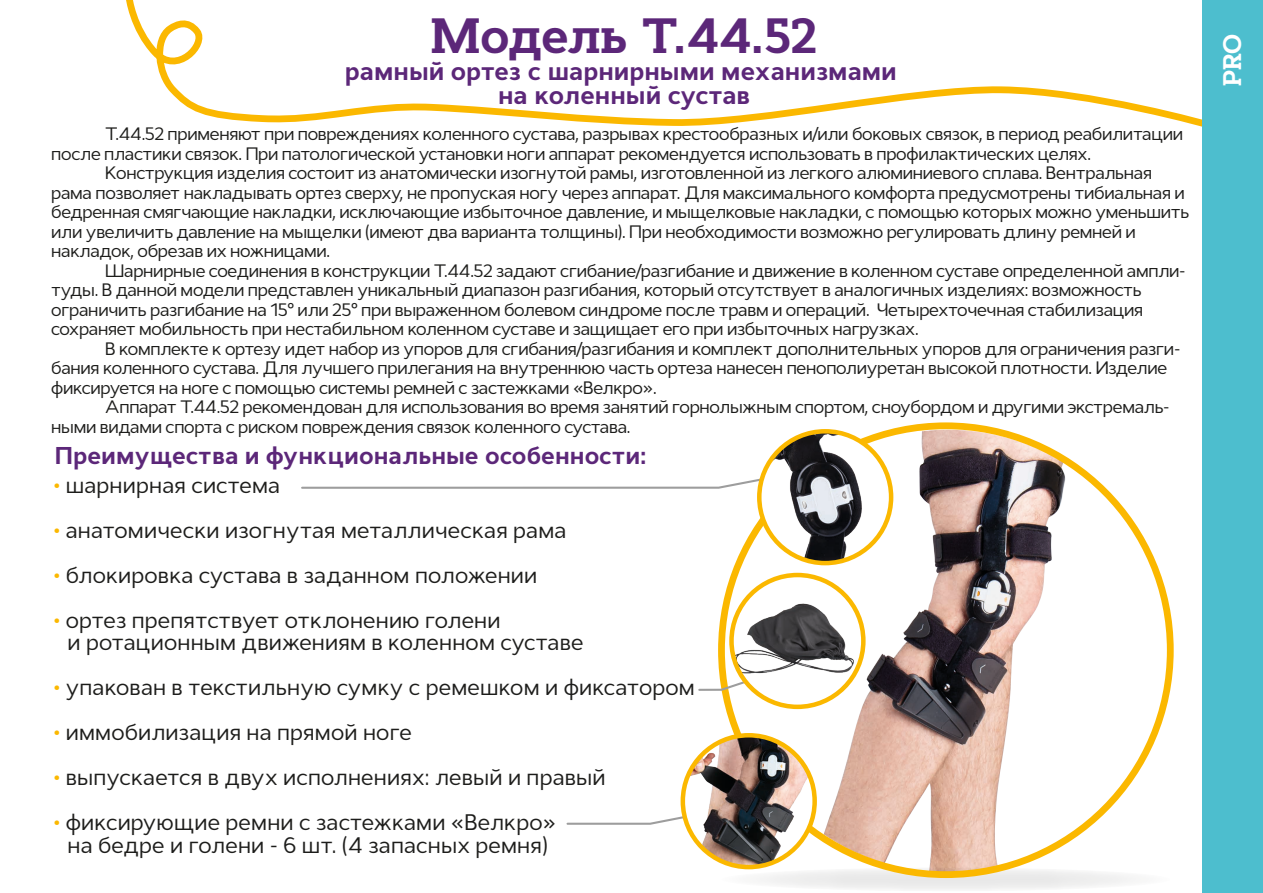
<style>
.page{position:relative;width:1263px;height:893px;background:#fff}
.page>*{position:absolute;margin:0;border:0;box-sizing:border-box;transform-origin:0 0}
.t1{font:700 49.5px "Cyntho Slab Pro";color:#5c2779}
.t2{font:700 25.5px/24px "Cyntho Pro";color:#5c2779;text-align:center}
.t3{font:700 25.5px "Cyntho Slab Pro";color:#fff}
.t4{font:700 24.3px "Cyntho Pro";color:#5c2779}
.t5{font:22.5px/22.5px "Cyntho Pro";letter-spacing:-.02em;color:#1d1d1b}
.t6{font:18px "Cyntho Pro";letter-spacing:-.05em;color:#1d1d1b}
.s1{color:#fbb800}
</style>
<div class="page">
<img style="left:727px;top:430px;width:442px;height:442px;border-radius:221px">
<svg style="left:721px;top:867px;width:449px;height:24px;fill:#f0efee"></svg>
<svg style="left:126px;top:0;width:1077px;height:132px"></svg>
<svg style="left:301px;top:474px;width:462px;height:15px"></svg>
<svg style="left:566px;top:804px;width:122px;height:22px"></svg>
<img style="left:683px;top:735px;width:132px;height:132px;border-radius:66px">
<div style="left:681px;top:733px;width:136px;height:136px;border:4px solid #fbb800;border-radius:50%"></div>
<div style="left:1203px;top:0;width:60px;height:893px;background:#4dbece"></div>
<img style="left:759px;top:431px;width:132px;height:132px;border-radius:66px">
<div style="left:757px;top:429px;width:136px;height:136px;border:4px solid #fbb800;border-radius:50%"></div>
<svg style="left:698px;top:674px;width:56px;height:18px"></svg>
<img style="left:731px;top:575px;width:132px;height:132px;border-radius:66px">
<div style="left:729px;top:573px;width:136px;height:136px;border:4px solid #fbb800;border-radius:50%"></div>
<h1 class="t1" style="left:431px;top:4px;width:388px">Модель Т.44.52</h1>
<h2 class="t2" style="left:345px;top:59px;width:553px">рамный ортез с шарнирными механизмами на коленный сустав</h2>
<p class="t6" style="left:105px;top:123px;width:1080px">Т.44.52 применяют при повреждениях коленного сустава, разрывах крестообразных и/или боковых связок, в период реабилитации</p>
<p class="t6" style="left:51px;top:142px;width:1042px">после пластики связок. При патологической установки ноги аппарат рекомендуется использовать в профилактических целях.</p>
<p class="t6" style="left:105px;top:162px;width:1049px">Конструкция изделия состоит из анатомически изогнутой рамы, изготовленной из легкого алюминиевого сплава. Вентральная</p>
<p class="t6" style="left:51px;top:181px;width:1136px">рама позволяет накладывать ортез сверху, не пропуская ногу через аппарат. Для максимального комфорта предусмотрены тибиальная и</p>
<p class="t6" style="left:51px;top:201px;width:1140px">бедренная смягчающие накладки, исключающие избыточное давление, и мыщелковые накладки, с помощью которых можно уменьшить</p>
<p class="t6" style="left:51px;top:220px;width:1087px">или увеличить давление на мыщелки (имеют два варианта толщины). При необходимости возможно регулировать длину ремней и</p>
<p class="t6" style="left:51px;top:240px;width:281px">накладок, обрезав их ножницами.</p>
<p class="t6" style="left:105px;top:259px;width:1082px">Шарнирные соединения в конструкции Т.44.52 задают сгибание/разгибание и движение в коленном суставе определенной ампли-</p>
<p class="t6" style="left:51px;top:279px;width:1092px">туды. В данной модели представлен уникальный диапазон разгибания, который отсутствует в аналогичных изделиях: возможность</p>
<p class="t6" style="left:51px;top:298px;width:1094px">ограничить разгибание на 15° или 25° при выраженном болевом синдроме после травм и операций. Четырехточечная стабилизация</p>
<p class="t6" style="left:51px;top:318px;width:869px">сохраняет мобильность при нестабильном коленном суставе и защищает его при избыточных нагрузках.</p>
<p class="t6" style="left:105px;top:337px;width:1077px">В комплекте к ортезу идет набор из упоров для сгибания/разгибания и комплект дополнительных упоров для ограничения разги-</p>
<p class="t6" style="left:51px;top:357px;width:1118px">бания коленного сустава. Для лучшего прилегания на внутреннюю часть ортеза нанесен пенополиуретан высокой плотности. Изделие</p>
<p class="t6" style="left:51px;top:376px;width:607px">фиксируется на ноге с помощью системы ремней с застежками «Велкро».</p>
<p class="t6" style="left:105px;top:396px;width:1067px">Аппарат Т.44.52 рекомендован для использования во время занятий горнолыжным спортом, сноубордом и другими экстремаль-</p>
<p class="t6" style="left:51px;top:415px;width:581px">ными видами спорта с риском повреждения связок коленного сустава.</p>
<h3 class="t4" style="left:55px;top:440px;width:593px">Преимущества и функциональные особенности:</h3>
<p class="t5" style="left:54px;top:474px;width:228px"><span class="s1">•</span> шарнирная система</p>
<p class="t5" style="left:54px;top:519px;width:515px"><span class="s1">•</span> анатомически изогнутая металлическая рама</p>
<p class="t5" style="left:54px;top:564px;width:485px"><span class="s1">•</span> блокировка сустава в заданном положении</p>
<p class="t5" style="left:67px;top:609px;width:518px;text-indent:-14px"><span class="s1">•</span> ортез препятствует отклонению голени<br>и ротационным движениям в коленном суставе</p>
<p class="t5" style="left:54px;top:676px;width:643px"><span class="s1">•</span> упакован в текстильную сумку с ремешком и фиксатором</p>
<p class="t5" style="left:54px;top:721px;width:360px"><span class="s1">•</span> иммобилизация на прямой ноге</p>
<p class="t5" style="left:54px;top:766px;width:554px"><span class="s1">•</span> выпускается в двух исполнениях: левый и правый</p>
<p class="t5" style="left:54px;top:811px;width:504px;text-align:center"><span class="s1">•</span> фиксирующие ремни с застежками «Велкро» на бедре и голени - 6 шт. (4 запасных ремня)</p>
<h2 class="t3" style="left:1216px;top:86px;width:54px;rotate:-90deg">PRO</h2>
</div>
